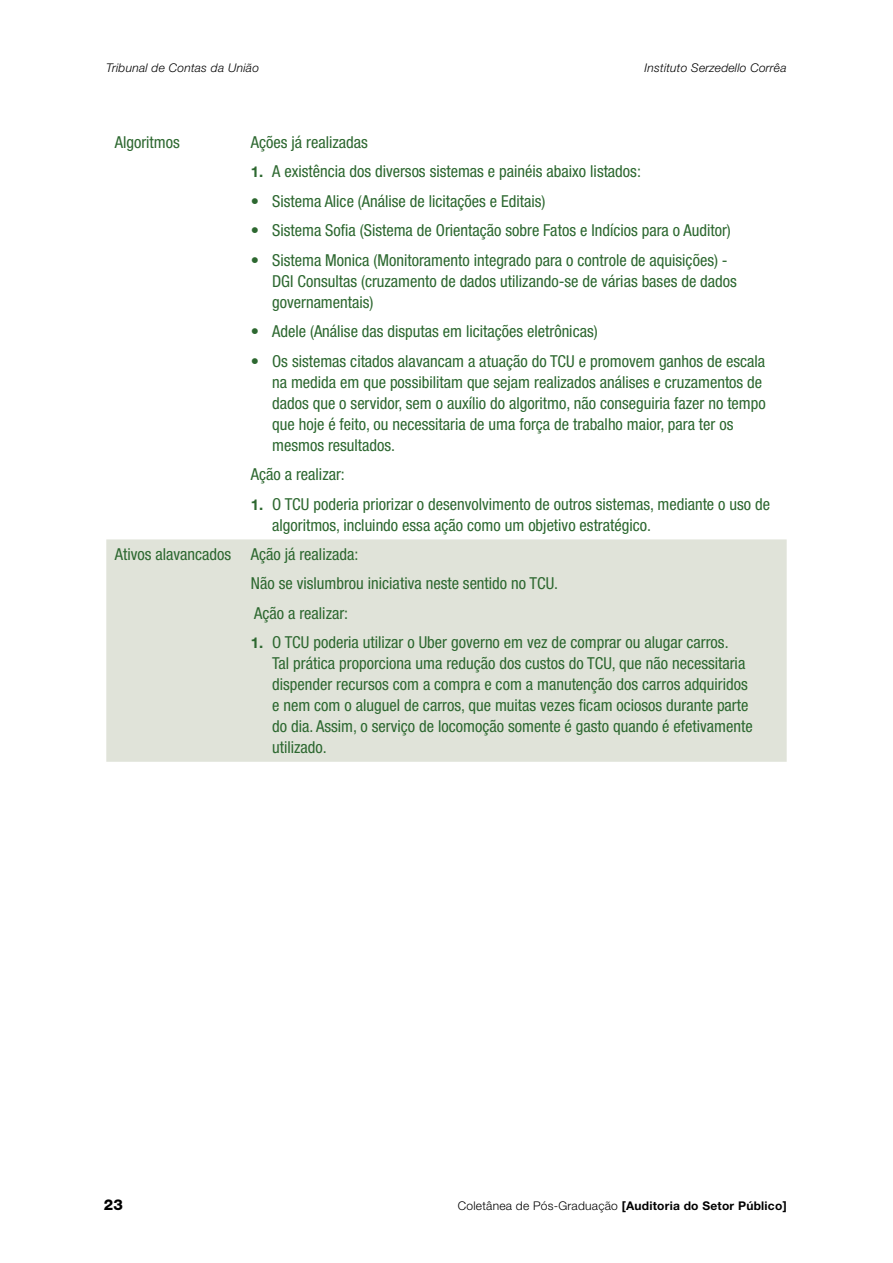
<style>
.page{position:relative;width:893px;height:1263px;background:#fff}
.page>*{position:absolute;margin:0;border:0;box-sizing:border-box;transform-origin:0 0}
.t1{font:condensed 16.5px/21px "Helvetica Neue LT Std";color:#2d6830}
.t2{font:800 15px "Helvetica Neue LT Std";color:#000}
.t3{font:700 12px "Helvetica Neue LT Std";letter-spacing:.02em;color:#000}
.t4{font:italic 300 12px "Helvetica Neue LT Std";letter-spacing:.02em;color:#000}
.s1{font-weight:700;font-stretch:normal;font-size:15px}
.s2{font-weight:300}
</style>
<div class="page">
<div style="left:106px;top:539px;width:681px;height:223px;background:#e0e3d9"></div>
<p class="t4" style="left:106px;top:61px;width:154px">Tribunal de Contas da União</p>
<p class="t4" style="left:645px;top:61px;width:144px">Instituto Serzedello Corrêa</p>
<p class="t1" style="left:115px;top:131px;width:67px">Algoritmos</p>
<p class="t1" style="left:251px;top:131px;width:118px">Ações já realizadas</p>
<p class="t1" style="left:251px;top:161px;width:392px"><span class="s1">1.</span> A existência dos diversos sistemas e painéis abaixo listados:</p>
<p class="t1" style="left:251px;top:190px;width:296px">• Sistema Alice (Análise de licitações e Editais)</p>
<p class="t1" style="left:251px;top:220px;width:482px">• Sistema Sofia (Sistema de Orientação sobre Fatos e Indícios para o Auditor)</p>
<p class="t1" style="left:272px;top:249px;width:466px;text-indent:-21px">• Sistema Monica (Monitoramento integrado para o controle de aquisições) -<br>DGI Consultas (cruzamento de dados utilizando-se de várias bases de dados governamentais)</p>
<p class="t1" style="left:251px;top:321px;width:348px">• Adele (Análise das disputas em licitações eletrônicas)</p>
<p class="t1" style="left:272px;top:350px;width:495px;text-indent:-21px">• Os sistemas citados alavancam a atuação do TCU e promovem ganhos de escala na medida em que possibilitam que sejam realizados análises e cruzamentos de dados que o servidor, sem o auxílio do algoritmo, não conseguiria fazer no tempo que hoje é feito, ou necessitaria de uma força de trabalho maior, para ter os mesmos resultados.</p>
<p class="t1" style="left:251px;top:464px;width:96px">Ação a realizar:</p>
<p class="t1" style="left:272px;top:493px;width:499px;text-indent:-21px"><span class="s1">1.</span> O TCU poderia priorizar o desenvolvimento de outros sistemas, mediante o uso de algoritmos, incluindo essa ação como um objetivo estratégico.</p>
<p class="t1" style="left:251px;top:539px;width:309px;line-height:29.5px;text-indent:-136px">Ativos alavancados Ação já realizada:<br>Não se vislumbrou iniciativa neste sentido no TCU.<br>Ação a realizar:</p>
<p class="t1" style="left:272px;top:632px;width:482px;text-indent:-21px"><span class="s1">1.</span> O TCU poderia utilizar o Uber governo em vez de comprar ou alugar carros.<br>Tal prática proporciona uma redução dos custos do TCU, que não necessitaria dispender recursos com a compra e com a manutenção dos carros adquiridos e nem com o aluguel de carros, que muitas vezes ficam ociosos durante parte do dia. Assim, o serviço de locomoção somente é gasto quando é efetivamente utilizado.</p>
<p class="t2" style="left:104px;top:1195px;width:20px">23</p>
<p class="t3" style="left:458px;top:1198px;width:330px"><span class="s2">Coletânea de Pós-Graduação</span> [Auditoria do Setor Público]</p>
</div>
